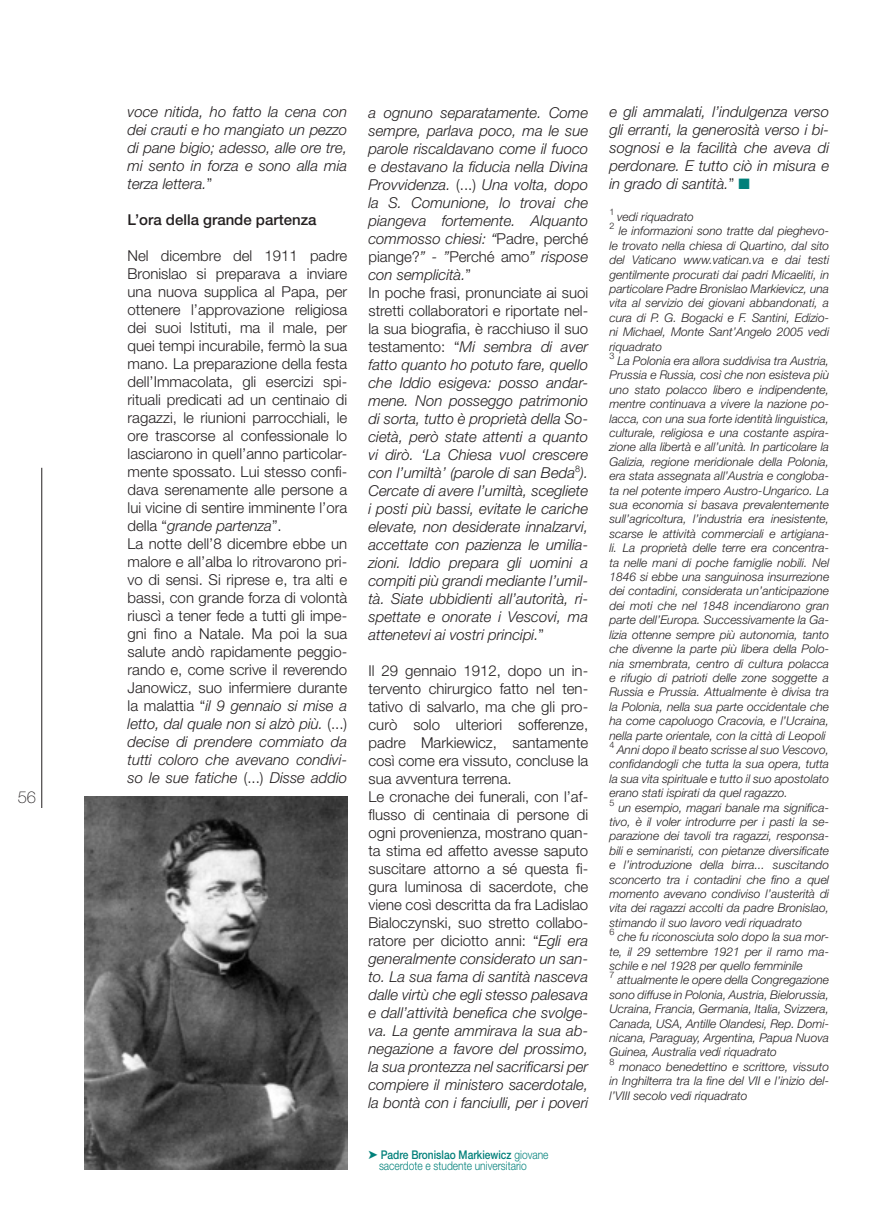
<style>
.page{position:relative;width:893px;height:1212px;background:#fff}
.page>*{position:absolute;margin:0;border:0;box-sizing:border-box;transform-origin:0 0}
.t1{font:100 16.5px "Helvetica Neue";color:#231f20}
.t2{font:300 15px/18px "Helvetica Neue";color:#231f20}
.t3{font:italic 300 15px/18px "Helvetica Neue";color:#231f20;text-align:justify}
.t4{font:500 15px "Helvetica Neue";color:#231f20}
.t5{font:italic 300 12px/14.4px "Helvetica Neue";color:#231f20;text-align:justify}
.t6{font:300 12px/10.5px "Helvetica Neue";color:#00807a;scale:.85 1}
.t7{font:300 9px "Helvetica Neue";color:#231f20}
.s1{font-style:normal}
.s2{font-style:italic}
.s3{font-weight:500}
</style>
<div class="page">
<hr style="left:42px;top:468px;width:1px;height:340px;background:#231f20">
<img style="left:85px;top:796px;width:262px;height:373px">
<h1 class="t1" style="left:18px;top:787px;width:20px">56</h1>
<p class="t3" style="left:128px;top:102px;width:221px">voce nitida, ho fatto la cena con dei crauti e ho mangiato un pezzo di pane bigio; adesso, alle ore tre, mi sento in forza e sono alla mia terza lettera.<span class="s1">”</span></p>
<p class="t4" style="left:128px;top:210px;width:190px">L’ora della grande partenza</p>
<p class="t2" style="left:128px;top:246px;width:221px">Nel dicembre del 1911 padre Bronislao si preparava a inviare una nuova supplica al Papa, per ottenere l’approvazione religiosa dei suoi Istituti, ma il male, per quei tempi incurabile, fermò la sua mano. La preparazione della festa dell’Immacolata, gli esercizi spi&shy;rituali predicati ad un centinaio di ragazzi, le riunioni parrocchiali, le ore trascorse al confessionale lo lasciarono in quell’anno particolar&shy;mente spossato. Lui stesso confi&shy;dava serenamente alle persone a lui vicine di sentire imminente l’ora della “<span class="s2">grande partenza</span>”.<br>La notte dell’8 dicembre ebbe un malore e all’alba lo ritrovarono pri&shy;vo di sensi. Si riprese e, tra alti e bassi, con grande forza di volontà riuscì a tener fede a tutti gli impe&shy;gni fino a Natale. Ma poi la sua salute andò rapidamente peggio&shy;rando e, come scrive il reverendo Janowicz, suo infermiere durante la malattia “<span class="s2">il 9 gennaio si mise a letto, dal quale non si alzò più.</span> (...) <span class="s2">decise di prendere commiato da tutti coloro che avevano condivi&shy;so le sue fatiche</span> (...) <span class="s2">Disse addio</span></p>
<p class="t3" style="left:369px;top:104px;width:221px;text-align:left">a ognuno separatamente. Come sempre, parlava poco, ma le sue parole riscaldavano come il fuoco e destavano la fiducia nella Divina Provvidenza. <span class="s1">(...)</span> Una volta, dopo la S. Comunione, lo trovai che piangeva fortemente. Alquanto commosso chiesi: “<span class="s1">Padre, perché piange?</span>” - ”<span class="s1">Perché amo</span>” rispose con semplicità.<span class="s1">”<br>In poche frasi, pronunciate ai suoi stretti collaboratori e riportate nel&shy;la sua biografia, è racchiuso il suo testamento: “</span>Mi sembra di aver fatto quanto ho potuto fare, quello che Iddio esigeva: posso andar&shy;mene. Non posseggo patrimonio di sorta, tutto è proprietà della So&shy;cietà, però state attenti a quanto vi dirò. ‘La Chiesa vuol crescere con l’umiltà’ (parole di san Beda<sup>8</sup>).<br>Cercate di avere l’umiltà, scegliete i posti più bassi, evitate le cariche elevate, non desiderate innalzarvi, accettate con pazienza le umilia&shy;zioni. Iddio prepara gli uomini a compiti più grandi mediante l’umil&shy;tà. Siate ubbidienti all’autorità, ri&shy;spettate e onorate i Vescovi, ma attenetevi ai vostri principi.<span class="s1">”</span></p>
<p class="t2" style="left:369px;top:661px;width:221px">Il 29 gennaio 1912, dopo un in&shy;tervento chirurgico fatto nel ten&shy;tativo di salvarlo, ma che gli pro&shy;curò solo ulteriori sofferenze, padre Markiewicz, santamente così come era vissuto, concluse la sua avventura terrena.<br>Le cronache dei funerali, con l’af&shy;flusso di centinaia di persone di ogni provenienza, mostrano quan&shy;ta stima ed affetto avesse saputo suscitare attorno a sé questa fi&shy;gura luminosa di sacerdote, che viene così descritta da fra Ladislao Bialoczynski, suo stretto collabo&shy;ratore per diciotto anni: “<span class="s2">Egli era generalmente considerato un san&shy;to. La sua fama di santità nasceva dalle virtù che egli stesso palesava e dall’attività benefica che svolge&shy;va. La gente ammirava la sua ab&shy;negazione a favore del prossimo, la sua prontezza nel sacrificarsi per compiere il ministero sacerdotale, la bontà con i fanciulli, per i poveri</span></p>
<p class="t6" style="left:379px;top:1149px;width:201px"><span class="s3">Padre Bronislao Markiewicz</span> giovane sacerdote e studente universitario</p>
<p class="t3" style="left:609px;top:102px;width:221px">e gli ammalati, l’indulgenza verso gli erranti, la generosità verso i bi&shy;sognosi e la facilità che aveva di perdonare. E tutto ciò in misura e in grado di santità.<span class="s1">”</span></p>
<p class="t7" style="left:609px;top:206px;width:7px">1</p>
<p class="t5" style="left:617px;top:209px;width:78px">vedi riquadrato</p>
<p class="t7" style="left:609px;top:221px;width:7px">2</p>
<p class="t5" style="left:609px;top:224px;width:221px;text-indent:9px">le informazioni sono tratte dal pieghevo&shy;le trovato nella chiesa di Quartino, dal sito del Vaticano www.vatican.va e dai testi gentilmente procurati dai padri Micaeliti, in particolare Padre Bronislao Markievicz, una vita al servizio dei giovani abbandonati, a cura di P. G. Bogacki e F. Santini, Edizio&shy;ni Michael, Monte Sant’Angelo 2005 vedi riquadrato</p>
<p class="t7" style="left:609px;top:350px;width:7px">3</p>
<p class="t5" style="left:609px;top:353px;width:221px;text-indent:8px">La Polonia era allora suddivisa tra Austria, Prussia e Russia, così che non esisteva più uno stato polacco libero e indipendente, mentre continuava a vivere la nazione po&shy;lacca, con una sua forte identità linguistica, culturale, religiosa e una costante aspira&shy;zione alla libertà e all’unità. In particolare la Galizia, regione meridionale della Polonia, era stata assegnata all’Austria e congloba&shy;ta nel potente impero Austro-Ungarico. La sua economia si basava prevalentemente sull’agricoltura, l’industria era inesistente, scarse le attività commerciali e artigiana&shy;li. La proprietà delle terre era concentra&shy;ta nelle mani di poche famiglie nobili. Nel 1846 si ebbe una sanguinosa insurrezione dei contadini, considerata un’anticipazione dei moti che nel 1848 incendiarono gran parte dell’Europa. Successivamente la Ga&shy;lizia ottenne sempre più autonomia, tanto che divenne la parte più libera della Polo&shy;nia smembrata, centro di cultura polacca e rifugio di patrioti delle zone soggette a Russia e Prussia. Attualmente è divisa tra la Polonia, nella sua parte occidentale che ha come capoluogo Cracovia, e l’Ucraina, nella parte orientale, con la città di Leopoli</p>
<p class="t7" style="left:609px;top:739px;width:7px">4</p>
<p class="t5" style="left:609px;top:742px;width:221px;text-indent:8px">Anni dopo il beato scrisse al suo Vescovo, confidandogli che tutta la sua opera, tutta la sua vita spirituale e tutto il suo apostolato erano stati ispirati da quel ragazzo.</p>
<p class="t7" style="left:609px;top:797px;width:7px">5</p>
<p class="t5" style="left:609px;top:800px;width:221px;text-indent:9px">un esempio, magari banale ma significa&shy;tivo, è il voler introdurre per i pasti la se&shy;parazione dei tavoli tra ragazzi, responsa&shy;bili e seminaristi, con pietanze diversificate e l’introduzione della birra... suscitando sconcerto tra i contadini che fino a quel momento avevano condiviso l’austerità di vita dei ragazzi accolti da padre Bronislao, stimando il suo lavoro vedi riquadrato</p>
<p class="t7" style="left:609px;top:926px;width:7px">6</p>
<p class="t5" style="left:609px;top:929px;width:221px;text-indent:8px">che fu riconosciuta solo dopo la sua mor&shy;te, il 29 settembre 1921 per il ramo ma&shy;schile e nel 1928 per quello femminile</p>
<p class="t7" style="left:609px;top:969px;width:7px">7</p>
<p class="t5" style="left:609px;top:973px;width:221px;text-indent:8px">attualmente le opere della Congregazione sono diffuse in Polonia, Austria, Bielorussia, Ucraina, Francia, Germania, Italia, Svizzera, Canada, USA, Antille Olandesi, Rep. Domi&shy;nicana, Paraguay, Argentina, Papua Nuova Guinea, Australia vedi riquadrato</p>
<p class="t7" style="left:609px;top:1056px;width:7px">8</p>
<p class="t5" style="left:609px;top:1059px;width:221px;text-indent:10px">monaco benedettino e scrittore, vissuto in Inghilterra tra la fine del VII e l’inizio del&shy;l’VIII secolo vedi riquadrato</p>
</div>
